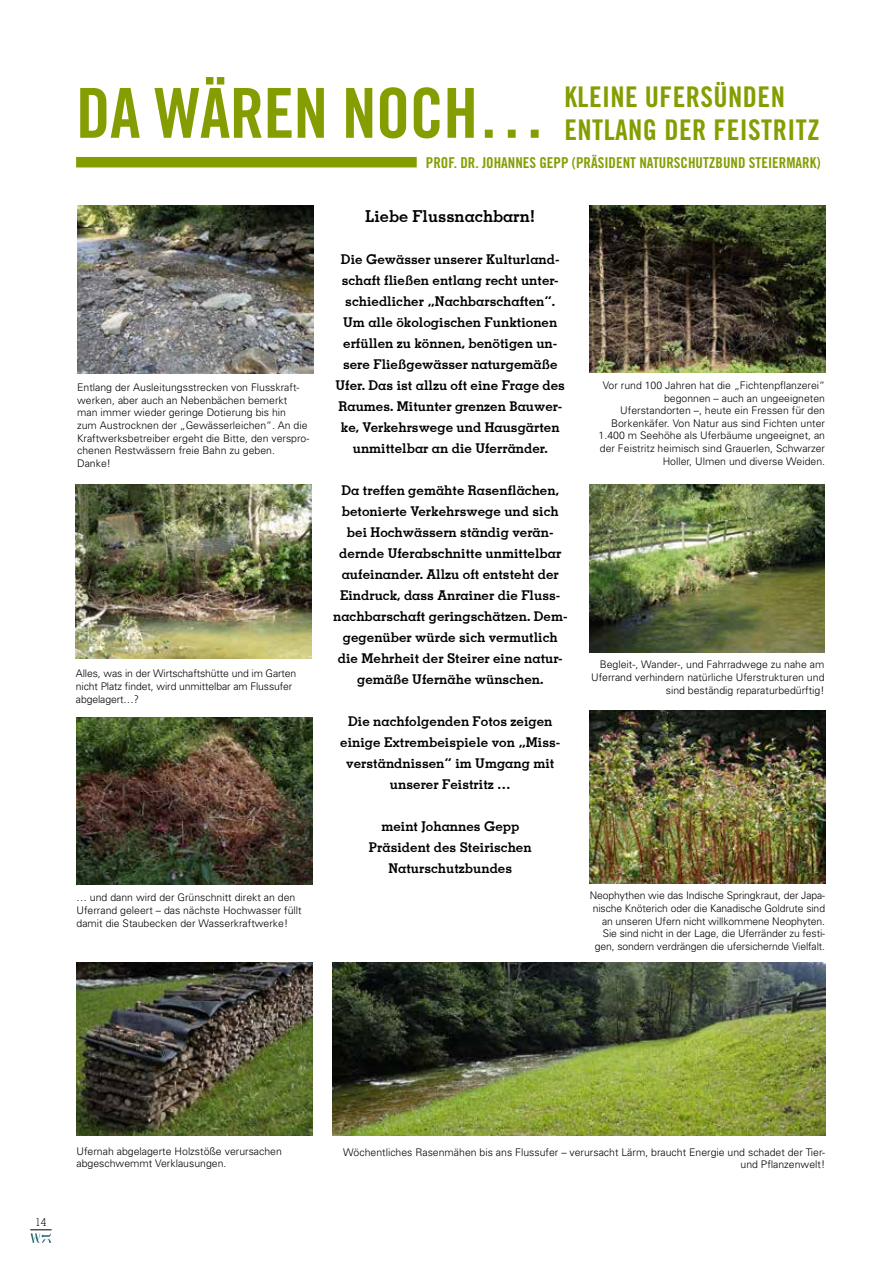
<style>
.page{position:relative;width:893px;height:1263px;background:#fff}
.page>*{position:absolute;margin:0;border:0;box-sizing:border-box;transform-origin:0 0}
.t1{font:69px "Trade Gothic Bold Cond Twenty";letter-spacing:-.01em;color:#869d02}
.t2{font:28.5px/33px "Trade Gothic Bold Cond Twenty";letter-spacing:.015em;color:#869d02}
.t3{font:700 16.5px "Memphis";color:#000}
.t4{font:15px "Trade Gothic Bold Cond Twenty";color:#869d02}
.t5{font:700 13.5px/21px "Memphis";color:#000;text-align:center}
.t6{font:300 11.25px "Memphis";color:#000}
.t7{font:300 10.5px/12.6px "Univers";color:#000;text-align:right}
</style>
<div class="page">
<img style="left:31px;top:1233px;width:20px;height:10px">
<svg style="left:30px;top:1229px;width:22px;height:1px"></svg>
<div style="left:76px;top:157px;width:341px;height:10px;background:#869d02"></div>
<img style="left:589px;top:484px;width:235px;height:168px">
<img style="left:590px;top:711px;width:235px;height:172px">
<img style="left:589px;top:205px;width:236px;height:168px">
<img style="left:333px;top:963px;width:492px;height:172px">
<img style="left:77px;top:205px;width:236px;height:168px">
<img style="left:77px;top:717px;width:235px;height:167px">
<img style="left:77px;top:963px;width:235px;height:172px">
<img style="left:75px;top:484px;width:236px;height:174px">
<h1 class="t1" style="left:76px;top:71px;width:472px">DA WÄREN NOCH…</h1>
<h3 class="t4" style="left:426px;top:153px;width:396px">PROF. DR. JOHANNES GEPP (PRÄSIDENT NATURSCHUTZBUND STEIERMARK)</h3>
<h2 class="t2" style="left:564px;top:80px;width:257px">KLEINE UFERSÜNDEN<br>ENTLANG DER FEISTRITZ</h2>
<p class="t7" style="left:77px;top:381px;width:234px;text-align:left">Entlang der Ausleitungsstrecken von Flusskraft&shy;werken, aber auch an Nebenbächen bemerkt man immer wieder geringe Dotierung bis hin<br>zum Austrocknen der „Gewässerleichen“. An die Kraftwerksbetreiber ergeht die Bitte, den verspro&shy;chenen Restwässern freie Bahn zu geben.<br>Danke!</p>
<p class="t7" style="left:76px;top:667px;width:222px;text-align:left">Alles, was in der Wirtschaftshütte und im Garten nicht Platz findet, wird unmittelbar am Flussufer abgelagert…?</p>
<p class="t7" style="left:77px;top:891px;width:227px;text-align:left">… und dann wird der Grünschnitt direkt an den<br>Uferrand geleert – das nächste Hochwasser füllt damit die Staubecken der Wasserkraftwerke!</p>
<h3 class="t3" style="left:365px;top:206px;width:172px">Liebe Flussnachbarn!</h3>
<p class="t5" style="left:336px;top:248px;width:231px">Die Gewässer unserer Kulturland&shy;schaft fließen entlang recht unter&shy;schiedlicher „Nachbarschaften“.<br>Um alle ökologischen Funktionen erfüllen zu können, benötigen un&shy;sere Fließgewässer naturgemäße Ufer. Das ist allzu oft eine Frage des Raumes. Mitunter grenzen Bauwer&shy;ke, Verkehrswege und Hausgärten unmittelbar an die Uferränder.</p>
<p class="t5" style="left:333px;top:479px;width:236px">Da treffen gemähte Rasenflächen, betonierte Verkehrswege und sich bei Hochwässern ständig verän&shy;dernde Uferabschnitte unmittelbar aufeinander. Allzu oft entsteht der Eindruck, dass Anrainer die Fluss&shy;nachbarschaft geringschätzen. Dem&shy;gegenüber würde sich vermutlich die Mehrheit der Steirer eine natur&shy;gemäße Ufernähe wünschen.</p>
<p class="t5" style="left:340px;top:711px;width:222px">Die nachfolgenden Fotos zeigen einige Extrembeispiele von „Miss&shy;verständnissen“ im Umgang mit unserer Feistritz …</p>
<p class="t5" style="left:369px;top:816px;width:164px">meint Johannes Gepp<br>Präsident des Steirischen<br>Naturschutzbundes</p>
<p class="t7" style="left:599px;top:379px;width:228px">Vor rund 100 Jahren hat die „Fichtenpflanzerei“ begonnen – auch an ungeeigneten Uferstandorten –, heute ein Fressen für den Borkenkäfer. Von Natur aus sind Fichten unter 1.400 m Seehöhe als Uferbäume ungeeignet, an der Feistritz heimisch sind Grauerlen, Schwarzer Holler, Ulmen und diverse Weiden.</p>
<p class="t7" style="left:591px;top:658px;width:235px">Begleit-, Wander-, und Fahrradwege zu nahe am<br>Uferrand verhindern natürliche Uferstrukturen und sind beständig reparaturbedürftig!</p>
<p class="t7" style="left:590px;top:889px;width:237px">Neophythen wie das Indische Springkraut, der Japa&shy;nische Knöterich oder die Kanadische Goldrute sind an unseren Ufern nicht willkommene Neophyten.<br>Sie sind nicht in der Lage, die Uferränder zu festi&shy;gen, sondern verdrängen die ufersichernde Vielfalt.</p>
<p class="t6" style="left:35px;top:1215px;width:13px">14</p>
<p class="t7" style="left:77px;top:1144px;width:207px;text-align:left">Ufernah abgelagerte Holzstöße verursachen abgeschwemmt Verklausungen.</p>
<p class="t7" style="left:343px;top:1145px;width:483px">Wöchentliches Rasenmähen bis ans Flussufer – verursacht Lärm, braucht Energie und schadet der Tier&shy;und Pflanzenwelt!</p>
</div>
